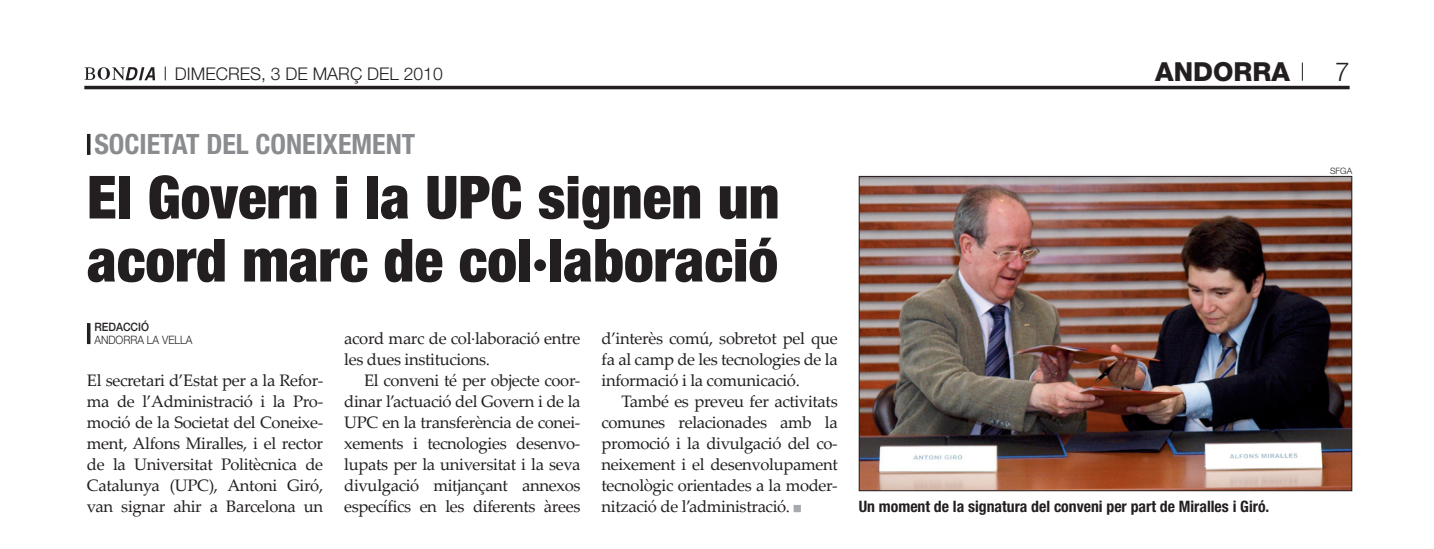
<style>
.page{position:relative;width:1434px;height:549px;background:#fff}
.page>*{position:absolute;margin:0;border:0;box-sizing:border-box;transform-origin:0 0}
.t1{font:900 condensed 59.5px/63px "Helvetica Neue LT Std";color:#231f20}
.t2{font:700 condensed 28px "Helvetica Neue LT Std";color:#8a8c8f}
.t3{font:800 26.25px "Helvetica Neue LT Std";color:#231f20}
.t4{font:300 26.25px "Helvetica Neue LT Std";color:#231f20}
.t5{font:300 17.5px "Helvetica Neue LT Std";color:#231f20}
.t6{font:16.62px/21px "Palatino Linotype";letter-spacing:-.02em;color:#231f20;text-align:justify}
.t7{font:700 condensed 15.75px "Helvetica Neue LT Std";color:#231f20}
.t8{font:300 11.55px "Helvetica Neue LT Std";color:#231f20;scale:.91 1}
.t9{font:500 11.55px "Helvetica Neue LT Std";color:#231f20;scale:.91 1}
.t10{font:300 8.75px "Helvetica Neue LT Std";color:#231f20}
</style>
<div class="page">
<hr style="left:84px;top:86px;width:1265px;height:3px;background:#231f20">
<svg style="left:84px;top:67px;width:71px;height:13px"></svg>
<svg style="left:1302px;top:62px;width:1px;height:19px"></svg>
<svg style="left:165px;top:67px;width:1px;height:13px"></svg>
<div style="left:793px;top:505px;width:8px;height:7px;background:#a8a9ad;border:2px solid #a8a9ad"></div>
<hr style="left:87px;top:323px;width:3px;height:21px;background:#231f20">
<hr style="left:87px;top:134px;width:3px;height:21px;background:#231f20">
<img style="left:861px;top:178px;width:489px;height:311px">
<div style="left:859px;top:176px;width:493px;height:315px;border:1px solid #231f20"></div>
<p class="t5" style="left:175px;top:63px;width:269px">DIMECRES, 3 DE MARÇ DEL 2010</p>
<h3 class="t3" style="left:1155px;top:56px;width:136px">ANDORRA</h3>
<h3 class="t4" style="left:1335px;top:56px;width:16px">7</h3>
<h2 class="t2" style="left:94px;top:127px;width:322px">societat del coneixement</h2>
<h1 class="t1" style="left:87px;top:165px;width:694px">El Govern i la UPC signen un acord marc de col·laboració</h1>
<p class="t9" style="left:94px;top:320px;width:62px">REDACCIÓ</p>
<p class="t8" style="left:94px;top:332px;width:109px">ANDORRA LA VELLA</p>
<p class="t6" style="left:87px;top:369px;width:238px">El secretari d’Estat per a la Refor&shy;ma de l’Administració i la Pro&shy;moció de la Societat del Coneixe&shy;ment, Alfons Miralles, i el rector de la Universitat Politècnica de Catalunya (UPC), Antoni Giró, van signar ahir a Barcelona un</p>
<p class="t6" style="left:344px;top:327px;width:238px">acord marc de col·laboració entre les dues institucions.</p>
<p class="t6" style="left:344px;top:369px;width:238px;text-indent:20px">El conveni té per objecte coor&shy;dinar l’actuació del Govern i de la UPC en la transferència de conei&shy;xements i tecnologies desenvo&shy;lupats per la universitat i la seva divulgació mitjançant annexos específics en les diferents àrees</p>
<p class="t6" style="left:601px;top:327px;width:238px">d’interès comú, sobretot pel que fa al camp de les tecnologies de la informació i la comunicació.</p>
<p class="t6" style="left:601px;top:390px;width:238px;text-indent:20px">També es preveu fer activitats comunes relacionades amb la promoció i la divulgació del co&shy;neixement i el desenvolupament tecnològic orientades a la moder&shy;nització de l’administració.</p>
<p class="t7" style="left:859px;top:497px;width:412px">Un moment de la signatura del conveni per part de Miralles i Giró.</p>
<p class="t10" style="left:1330px;top:166px;width:24px">SFGA</p>
</div>
